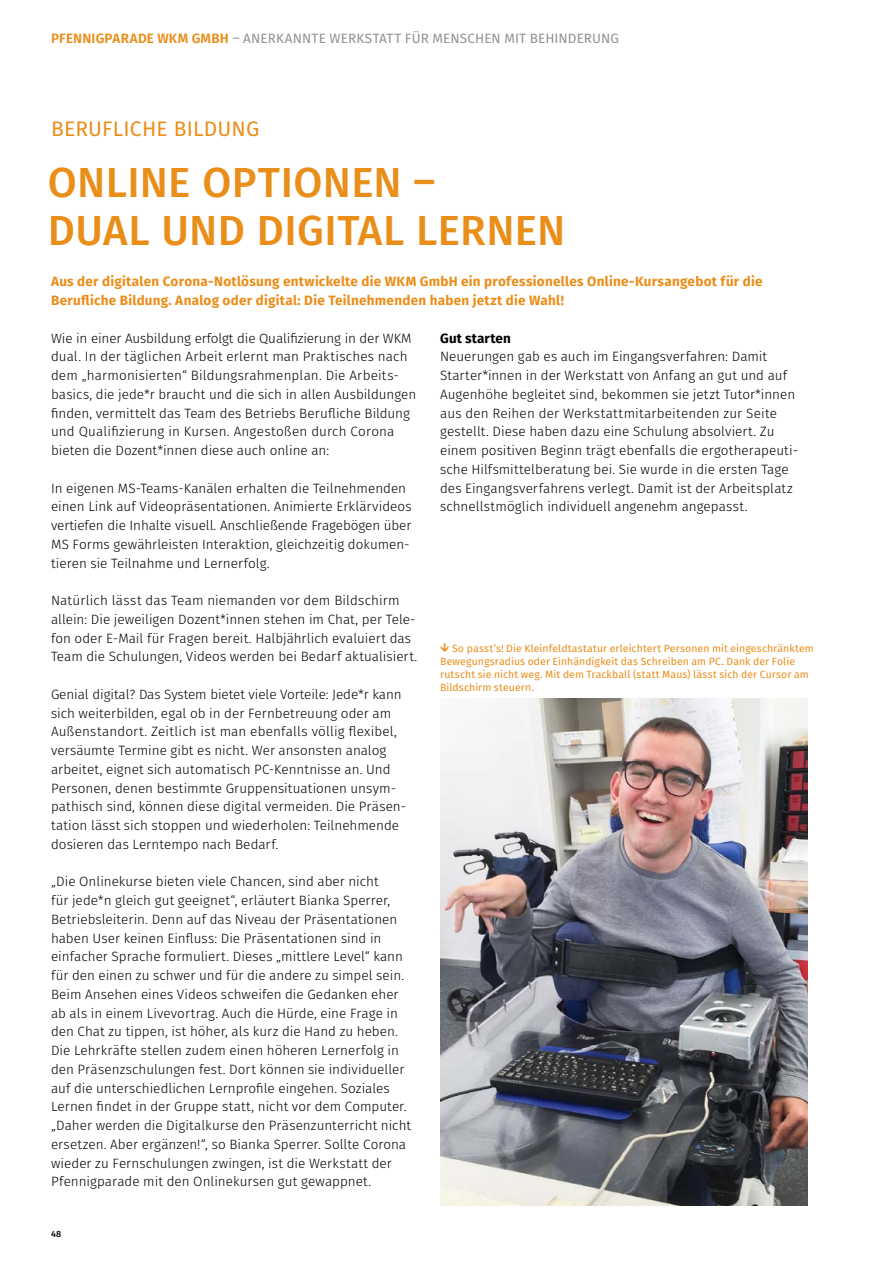
<style>
.page{position:relative;width:893px;height:1263px;background:#fff}
.page>*{position:absolute;margin:0;border:0;box-sizing:border-box;transform-origin:0 0}
.headline_-2{font:500 42px/48px "Fira GO";letter-spacing:.01em;color:#ea8e1a}
.headline_-2-2{font:21px "Fira GO";letter-spacing:.01em;color:#ea8e1a}
.t1{font:300 13.5px/18.8px "Fira GO";color:#000}
.headline_-3{font:700 13.5px/18.8px "Fira GO";letter-spacing:.02em;color:#ea8e1a}
.t2{font:13.5px "Fira GO";letter-spacing:.01em;color:#929292}
.t3{font:700 13.5px "Fira GO";letter-spacing:.01em;color:#000}
.t4{font:10.5px/12.8px "Fira GO";letter-spacing:.01em;color:#ea8e1a}
.t5{font:500 9px "Fira GO";color:#000}
.s1{font-weight:600;color:#ea8e1a}
</style>
<div class="page">
<img style="left:440px;top:699px;width:368px;height:506px">
<p class="t2" style="left:51px;top:30px;width:569px"><span class="s1">PFENNIGPARADE WKM GMBH</span> – ANERKANNTE WERKSTATT FÜR MENSCHEN MIT BEHINDERUNG</p>
<h2 class="headline_-2-2" style="left:51px;top:117px;width:210px">BERUFLICHE BILDUNG</h2>
<h2 class="headline_-2" style="left:48px;top:158px;width:519px">ONLINE OPTIONEN –<br>DUAL UND DIGITAL LERNEN</h2>
<h3 class="headline_-3" style="left:51px;top:272px;width:713px">Aus der digitalen Corona-Notlösung entwickelte die WKM GmbH ein professionelles Online-Kursangebot für die<br>Berufliche Bildung. Analog oder digital: Die Teilnehmenden haben jetzt die Wahl!</h3>
<p class="t1" style="left:51px;top:328px;width:367px">Wie in einer Ausbildung erfolgt die Qualifizierung in der WKM dual. In der täglichen Arbeit erlernt man Praktisches nach dem „harmonisierten“ Bildungsrahmenplan. Die Arbeits&shy;basics, die jede*r braucht und die sich in allen Ausbildungen finden, vermittelt das Team des Betriebs Berufliche Bildung und Qualifizierung in Kursen. Angestoßen durch Corona bieten die Dozent*innen diese auch online an:</p>
<p class="t1" style="left:51px;top:479px;width:362px">In eigenen MS-Teams-Kanälen erhalten die Teilnehmenden einen Link auf Videopräsentationen. Animierte Erklärvideos vertiefen die Inhalte visuell. Anschließende Fragebögen über MS Forms gewährleisten Interaktion, gleichzeitig dokumen&shy;tieren sie Teilnahme und Lernerfolg.</p>
<p class="t1" style="left:51px;top:591px;width:368px">Natürlich lässt das Team niemanden vor dem Bildschirm allein: Die jeweiligen Dozent*innen stehen im Chat, per Tele&shy;fon oder E-Mail für Fragen bereit. Halbjährlich evaluiert das Team die Schulungen, Videos werden bei Bedarf aktualisiert.</p>
<p class="t1" style="left:51px;top:685px;width:357px">Genial digital? Das System bietet viele Vorteile: Jede*r kann sich weiterbilden, egal ob in der Fernbetreuung oder am Außenstandort. Zeitlich ist man ebenfalls völlig flexibel, versäumte Termine gibt es nicht. Wer ansonsten analog arbeitet, eignet sich automatisch PC-Kenntnisse an. Und Personen, denen bestimmte Gruppensituationen unsym&shy;pathisch sind, können diese digital vermeiden. Die Präsen&shy;tation lässt sich stoppen und wiederholen: Teilnehmende dosieren das Lerntempo nach Bedarf.</p>
<p class="t1" style="left:51px;top:872px;width:362px">„Die Onlinekurse bieten viele Chancen, sind aber nicht<br>für jede*n gleich gut geeignet“, erläutert Bianka Sperrer, Betriebsleiterin. Denn auf das Niveau der Präsentationen haben User keinen Einfluss: Die Präsentationen sind in einfacher Sprache formuliert. Dieses „mittlere Level“ kann für den einen zu schwer und für die andere zu simpel sein.<br>Beim Ansehen eines Videos schweifen die Gedanken eher ab als in einem Livevortrag. Auch die Hürde, eine Frage in den Chat zu tippen, ist höher, als kurz die Hand zu heben.<br>Die Lehrkräfte stellen zudem einen höheren Lernerfolg in den Präsenzschulungen fest. Dort können sie individueller auf die unterschiedlichen Lernprofile eingehen. Soziales Lernen findet in der Gruppe statt, nicht vor dem Computer. „Daher werden die Digitalkurse den Präsenzunterricht nicht ersetzen. Aber ergänzen!“, so Bianka Sperrer. Sollte Corona wieder zu Fernschulungen zwingen, ist die Werkstatt der Pfennigparade mit den Onlinekursen gut gewappnet.</p>
<p class="t3" style="left:440px;top:330px;width:72px">Gut starten</p>
<p class="t1" style="left:440px;top:347px;width:359px">Neuerungen gab es auch im Eingangsverfahren: Damit Starter*innen in der Werkstatt von Anfang an gut und auf Augenhöhe begleitet sind, bekommen sie jetzt Tutor*innen aus den Reihen der Werkstattmitarbeitenden zur Seite gestellt. Diese haben dazu eine Schulung absolviert. Zu einem positiven Beginn trägt ebenfalls die ergotherapeuti&shy;sche Hilfsmittelberatung bei. Sie wurde in die ersten Tage des Eingangsverfahrens verlegt. Damit ist der Arbeitsplatz schnellstmöglich individuell angenehm angepasst.</p>
<p class="t4" style="left:440px;top:642px;width:375px;text-indent:12px">So passt’s! Die Kleinfeldtastatur erleichtert Personen mit eingeschränktem Bewegungsradius oder Einhändigkeit das Schreiben am PC. Dank der Folie rutscht sie nicht weg. Mit dem Trackball (statt Maus) lässt sich der Cursor am Bildschirm steuern.</p>
<p class="t5" style="left:51px;top:1229px;width:12px">48</p>
</div>
